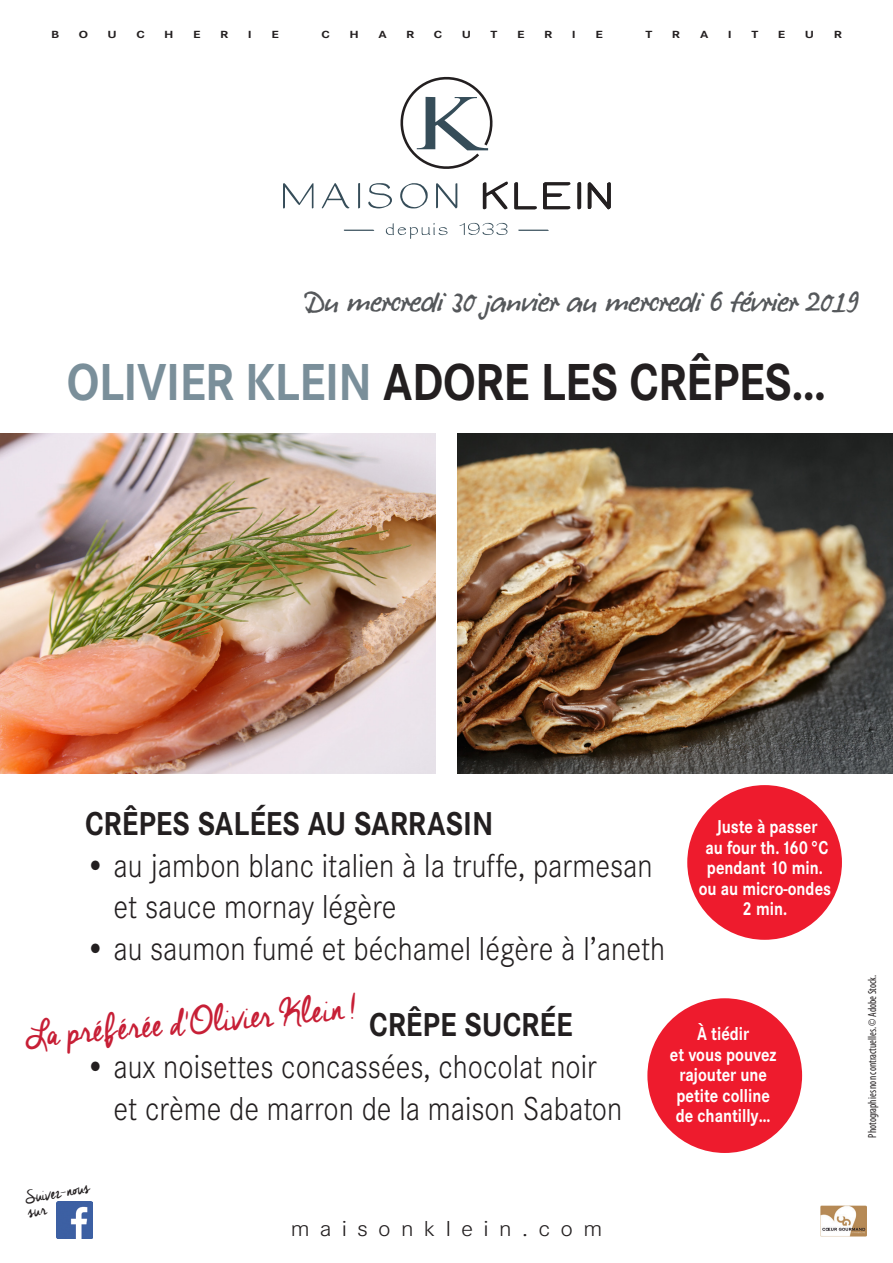
<style>
.page{position:relative;width:893px;height:1263px;background:#fff}
.page>*{position:absolute;margin:0;border:0;box-sizing:border-box;transform-origin:0 0}
.Style_de_paragraphe{font:700 54px "Corporate S";letter-spacing:-.01em;color:#231f20;scale:.9 1}
.grand_titre{font:45px "Cheddar Jack";color:#c71f36}
.txt_porcus{font:300 34.35px/41.7px "Corporate S";color:#231f20;scale:.9 1}
.txt_porcus-2{font:700 34.35px "Corporate S";color:#231f20;scale:.9 1}
.t1{font:33.6px "Dalli";letter-spacing:-.01em;color:#55585b;scale:1.05 1}
.Style_de_paragraphe-2{font:300 22.5px "Corporate S";letter-spacing:.4em;color:#231f20;scale:1.14 1}
.t2{font:21px "Cheddar Jack";color:#231f20}
.txt_porcus-3{font:700 19.35px/20.5px "Corporate S";color:#fff;text-align:center;scale:.85 1}
.t3{font:condensed 11.7px "Myriad Pro";color:#231f20;scale:.9 1}
.t4{font:700 10.8px "Corporate S";color:#231f20;scale:1.28 1}
.s1{color:#7a8f9a}
</style>
<div class="page">
<svg style="left:283px;top:183px;width:30px;height:25px"></svg>
<svg style="left:322px;top:183px;width:27px;height:25px"></svg>
<hr style="left:358px;top:183px;width:2px;height:25px;background:#364d59">
<svg style="left:368px;top:183px;width:24px;height:25px"></svg>
<svg style="left:400px;top:183px;width:28px;height:25px"></svg>
<svg style="left:436px;top:183px;width:21px;height:25px"></svg>
<div style="left:577px;top:182px;width:4px;height:27px;border:2px solid #231f20"></div>
<svg style="left:587px;top:182px;width:24px;height:28px"></svg>
<svg style="left:386px;top:223px;width:61px;height:16px"></svg>
<svg style="left:459px;top:223px;width:48px;height:12px"></svg>
<svg style="left:400px;top:76px;width:93px;height:93px"></svg>
<svg style="left:344px;top:230px;width:30px;height:1px"></svg>
<svg style="left:518px;top:230px;width:31px;height:1px"></svg>
<svg style="left:482px;top:181px;width:89px;height:29px"></svg>
<img style="left:0;top:434px;width:436px;height:340px">
<img style="left:457px;top:434px;width:436px;height:340px">
<img style="left:821px;top:1206px;width:45px;height:30px">
<img style="left:57px;top:1202px;width:36px;height:36px">
<div style="left:687px;top:785px;width:155px;height:155px;background:#ee1b2d;border-radius:50%"></div>
<div style="left:647px;top:998px;width:155px;height:155px;background:#ee1b2d;border-radius:50%"></div>
<p class="t4" style="left:51px;top:28px;width:8px">B</p>
<p class="t4" style="left:79px;top:28px;width:9px">O</p>
<p class="t4" style="left:108px;top:28px;width:9px">U</p>
<p class="t4" style="left:136px;top:28px;width:8px">C</p>
<p class="t4" style="left:164px;top:28px;width:9px">H</p>
<p class="t4" style="left:193px;top:28px;width:7px">E</p>
<p class="t4" style="left:220px;top:28px;width:8px">R</p>
<p class="t4" style="left:248px;top:28px;width:5px">I</p>
<p class="t4" style="left:272px;top:28px;width:7px">E</p>
<p class="t4" style="left:322px;top:28px;width:8px">C</p>
<p class="t4" style="left:349px;top:28px;width:9px">H</p>
<p class="t4" style="left:378px;top:28px;width:8px">A</p>
<p class="t4" style="left:406px;top:28px;width:8px">R</p>
<p class="t4" style="left:434px;top:28px;width:8px">C</p>
<p class="t4" style="left:462px;top:28px;width:9px">U</p>
<p class="t4" style="left:491px;top:28px;width:7px">T</p>
<p class="t4" style="left:517px;top:28px;width:7px">E</p>
<p class="t4" style="left:544px;top:28px;width:8px">R</p>
<p class="t4" style="left:572px;top:28px;width:5px">I</p>
<p class="t4" style="left:595px;top:28px;width:7px">E</p>
<p class="t4" style="left:645px;top:28px;width:7px">T</p>
<p class="t4" style="left:672px;top:28px;width:8px">R</p>
<p class="t4" style="left:700px;top:28px;width:8px">A</p>
<p class="t4" style="left:728px;top:28px;width:5px">I</p>
<p class="t4" style="left:751px;top:28px;width:7px">T</p>
<p class="t4" style="left:778px;top:28px;width:7px">E</p>
<p class="t4" style="left:805px;top:28px;width:9px">U</p>
<p class="t4" style="left:834px;top:28px;width:8px">R</p>
<p class="t1" style="left:302px;top:284px;width:532px">Du mercredi 30 janvier au mercredi 6 février 2019</p>
<p class="Style_de_paragraphe" style="left:67px;top:352px;width:845px"><span class="s1">OLIVIER KLEIN</span> ADORE LES CRÊPES…</p>
<p class="txt_porcus-2" style="left:85px;top:804px;width:455px">CRÊPES SALÉES AU SARRASIN</p>
<p class="txt_porcus" style="left:113px;top:845px;width:601px;text-indent:-28px">• au jambon blanc italien à la truffe, parmesan et sauce mornay légère</p>
<p class="txt_porcus" style="left:85px;top:928px;width:646px">• au saumon fumé et béchamel légère à l’aneth</p>
<p class="txt_porcus-2" style="left:369px;top:1005px;width:228px">CRÊPE SUCRÉE</p>
<p class="txt_porcus" style="left:113px;top:1046px;width:567px;text-indent:-28px">• aux noisettes concassées, chocolat noir et crème de marron de la maison Sabaton</p>
<p class="txt_porcus-3" style="left:699px;top:817px;width:157px">Juste à passer<br>au four th.160°C pendant 10 min. ou au micro-ondes<br>2 min.</p>
<p class="grand_titre" style="left:23px;top:1011px;width:334px;rotate:-5deg">La préférée d'Olivier Klein !</p>
<p class="txt_porcus-3" style="left:670px;top:1024px;width:127px">À tiédir<br>et vous pouvez rajouter une petite colline de chantilly…</p>
<p class="t2" style="left:23px;top:1186px;width:67px;rotate:-10deg">Suivez-nous</p>
<p class="Style_de_paragraphe-2" style="left:291px;top:1216px;width:275px">maisonklein.com</p>
<p class="t3" style="left:865px;top:1137px;width:182px;rotate:-90deg">Photographies non contractuelles. © Adobe Stock.</p>
</div>
